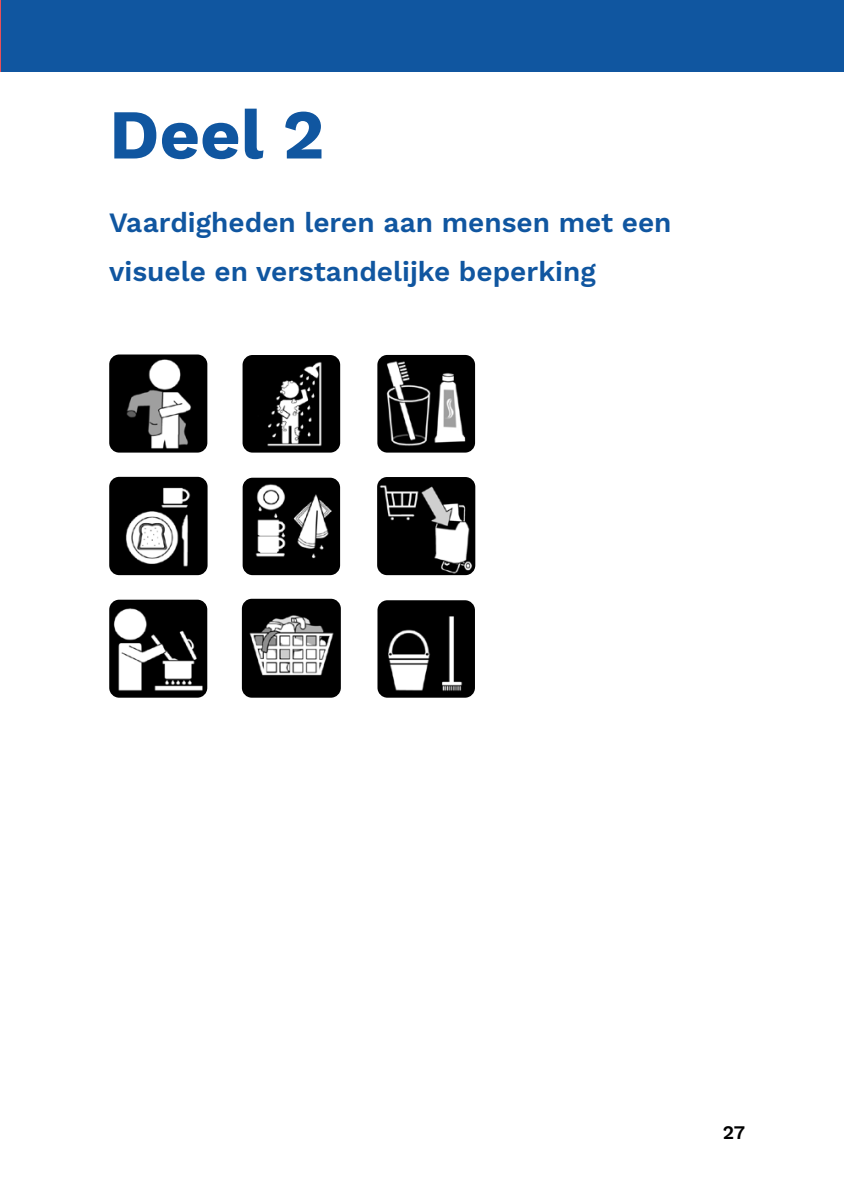
<style>
.page{position:relative;width:844px;height:1191px;background:#fff}
.page>*{position:absolute;margin:0;border:0;box-sizing:border-box;transform-origin:0 0}
.Schut_kop{font:700 70px "Work Sans";color:#1056a0}
.Schut_vervolg{font:600 28px/49px "Work Sans";color:#1056a0}
.t1{font:600 19.25px "Work Sans";color:#000}
</style>
<div class="page">
<div style="left:0;top:0;width:843px;height:72px;background:#1056a0"></div>
<hr style="left:0;top:0;width:1px;height:72px;background:#e85059">
<img style="left:109px;top:354px;width:98px;height:98px">
<img style="left:242px;top:355px;width:98px;height:97px">
<img style="left:377px;top:355px;width:98px;height:97px">
<img style="left:109px;top:477px;width:98px;height:98px">
<img style="left:242px;top:478px;width:98px;height:97px">
<img style="left:377px;top:477px;width:98px;height:98px">
<img style="left:109px;top:599px;width:98px;height:98px">
<img style="left:242px;top:599px;width:99px;height:98px">
<img style="left:377px;top:600px;width:98px;height:97px">
<p class="Schut_kop" style="left:109px;top:82px;width:216px">Deel 2</p>
<p class="Schut_vervolg" style="left:109px;top:197px;width:563px">Vaardigheden leren aan mensen met een visuele en verstandelijke beperking</p>
<p class="t1" style="left:722px;top:1117px;width:24px">27</p>
</div>
